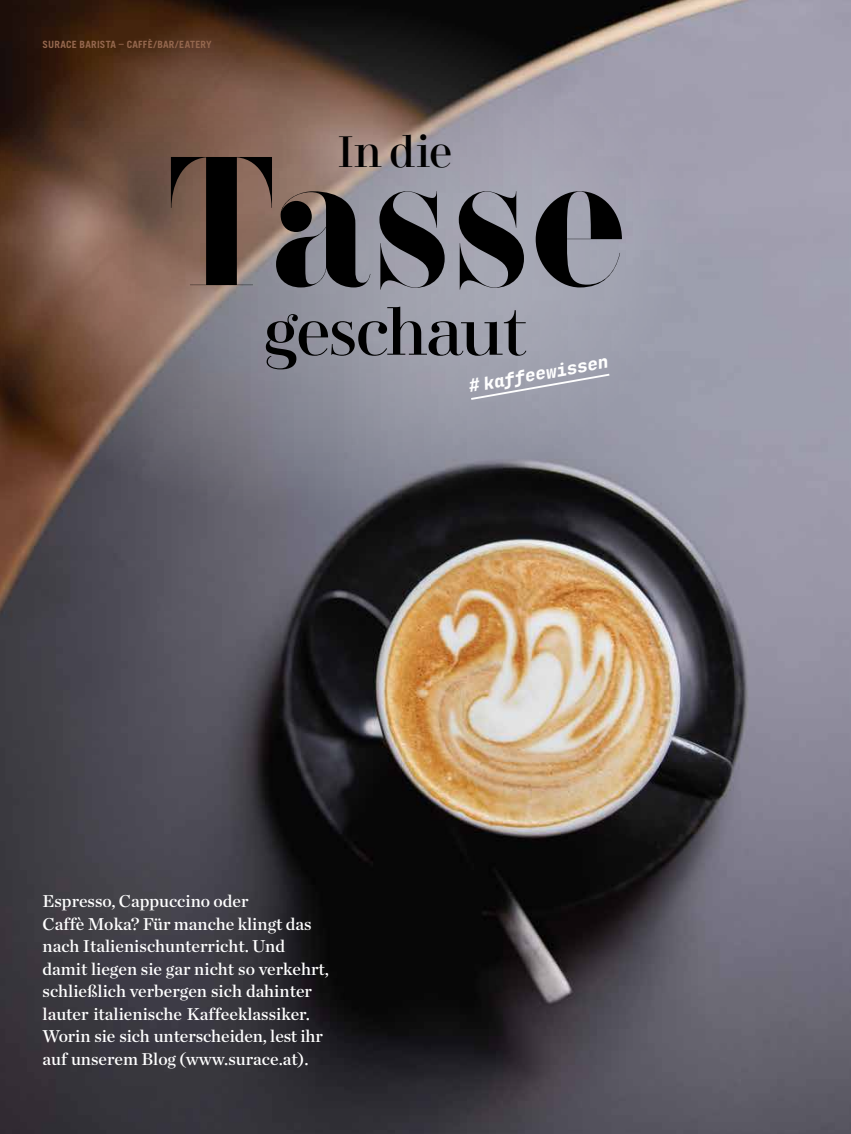
<style>
.page{position:relative;width:851px;height:1134px;background:#fff}
.page>*{position:absolute;margin:0;border:0;box-sizing:border-box;transform-origin:0 0}
.t1{font:183px "F37 Bella";letter-spacing:.02em;color:#000}
.t2{font:65px "Didonesque";letter-spacing:-.035em;color:#000}
.t3{font:43.75px "Didonesque";color:#000}
.t4{font:17.5px/22.5px "Chronicle Deck Semi";color:#fff}
.t5{font:italic 800 17.5px "Jet Brains Mono";color:#fff}
.t6{font:700 10px "Trade Gothic LT Std";letter-spacing:.02em;color:#94674e}
</style>
<div class="page">
<img style="left:0;top:0;width:850px;height:1134px">
<svg style="left:0;top:0;width:685px;height:515px;background:#796d6e"></svg>
<svg style="left:469px;top:372px;width:142px;height:29px;background:#a2a3b0"></svg>
<p class="t6" style="left:43px;top:38px;width:171px">SURACE BARISTA – CAFFÈ/BAR/EATERY</p>
<h3 class="t3" style="left:338px;top:128px;width:116px">In die</h3>
<h1 class="t1" style="left:166px;top:115px;width:459px">Tasse</h1>
<h2 class="t2" style="left:263px;top:297px;width:266px">geschaut</h2>
<p class="t5" style="left:467px;top:373px;width:143px;rotate:-10deg"># kaffeewissen</p>
<p class="t4" style="left:43px;top:889px;width:288px">Espresso, Cappuccino oder<br>Caffè Moka? Für manche klingt das nach Italienischunterricht. Und damit liegen sie gar nicht so verkehrt, schließlich verbergen sich dahinter lauter italienische Kaffeeklassiker.<br>Worin sie sich unterscheiden, lest ihr auf unserem Blog (www.surace.at).</p>
</div>
